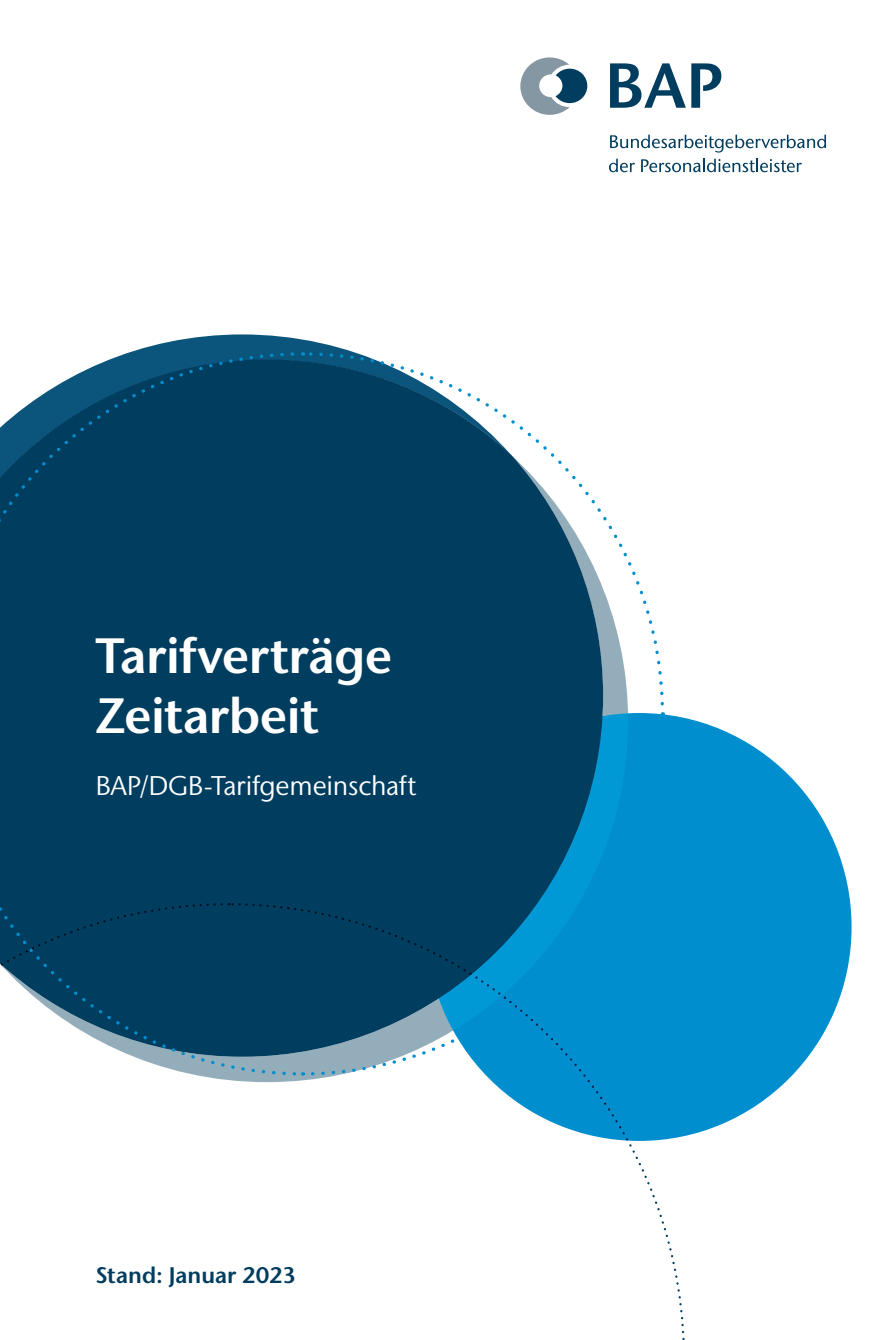
<style>
.page{position:relative;width:893px;height:1340px;background:#fff}
.page>*{position:absolute;margin:0;border:0;box-sizing:border-box;transform-origin:0 0}
.t1{font:600 49.5px/60.8px "Stone Sans IIITC Pro";letter-spacing:-.01em;color:#fff}
.t2{font:27px "Stone Sans IIITC Std";letter-spacing:-.005em;color:#fff}
.t3{font:600 22.5px "Stone Sans IIITC Pro";color:#003d5f}
</style>
<div class="page">
<div style="left:427px;top:713px;width:424px;height:427px;background:#008ecf;border-radius:50%"></div>
<svg style="left:137px;top:334px;width:210px;height:25px;fill:#0b557d"></svg>
<div style="left:0;top:359px;width:603px;height:543px;background:#003d5f"></div>
<svg style="left:309px;top:715px;width:319px;height:187px;background:#004a70"></svg>
<svg style="left:304px;top:350px;width:360px;height:357px"></svg>
<svg style="left:0;top:350px;width:296px;height:362px;background:#0b4768"></svg>
<div style="left:0;top:720px;width:301px;height:357px;background:#003d5f"></div>
<svg style="left:230px;top:902px;width:456px;height:437px"></svg>
<svg style="left:0;top:902px;width:224px;height:178px"></svg>
<svg style="left:520px;top:57px;width:67px;height:58px"></svg>
<svg style="left:610px;top:63px;width:111px;height:45px"></svg>
<svg style="left:609px;top:159px;width:26px;height:13px"></svg>
<svg style="left:641px;top:159px;width:161px;height:13px"></svg>
<svg style="left:610px;top:135px;width:216px;height:18px"></svg>
<h1 class="t1" style="left:96px;top:624px;width:298px">Tarifverträge<br>Zeitarbeit</h1>
<p class="t2" style="left:96px;top:768px;width:322px">BAP/DGB-Tarifgemeinschaft</p>
<p class="t3" style="left:96px;top:1260px;width:202px">Stand: Januar 2023</p>
</div>
